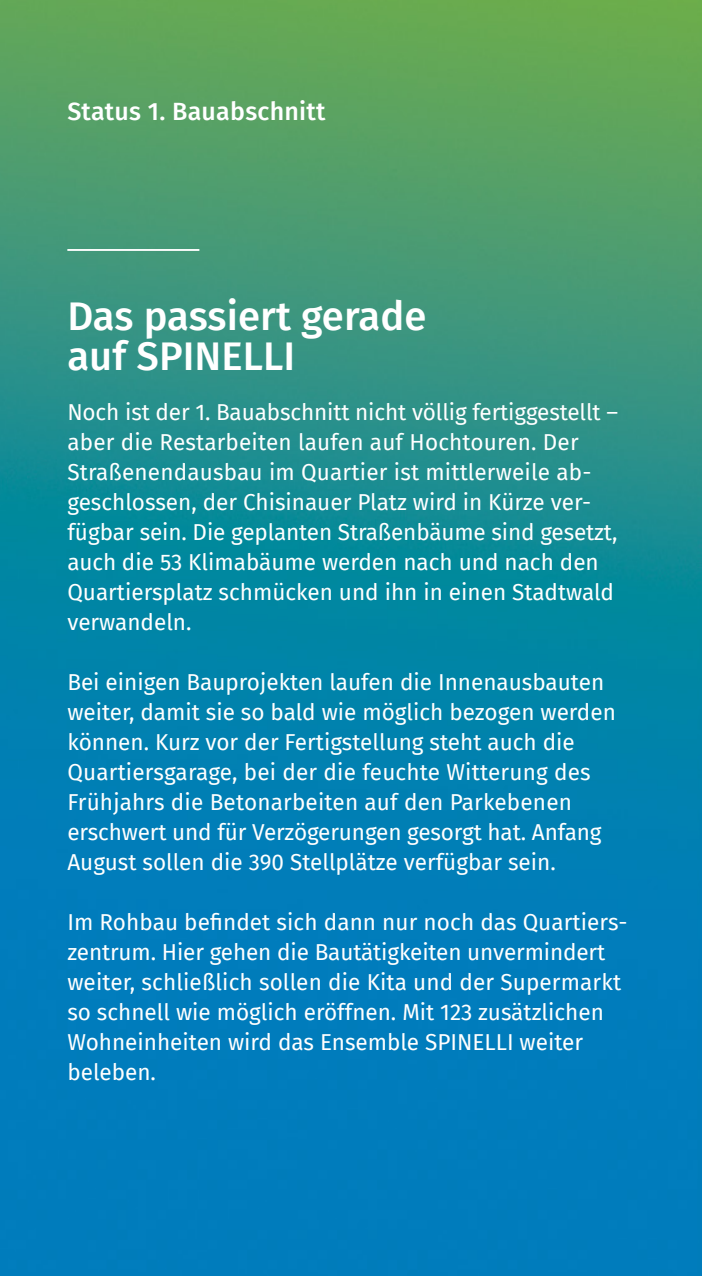
<style>
.page{position:relative;width:702px;height:1276px;background:#fff}
.page>*{position:absolute;margin:0;border:0;box-sizing:border-box;transform-origin:0 0}
.t1{font:500 40px/40px "Fira Sans";color:#fff}
.t2{font:500 25px "Fira Sans";letter-spacing:.01em;color:#fff}
.t3{font:22.5px/30px "Fira Sans";color:#fff}
</style>
<div class="page">
<img style="left:0;top:0;width:702px;height:1276px">
<hr style="left:67px;top:249px;width:132px;height:2px;background:#fff">
<p class="t2" style="left:67px;top:91px;width:260px">Status 1. Bauabschnitt</p>
<p class="t1" style="left:67px;top:294px;width:360px">Das passiert gerade auf SPINELLI</p>
<p class="t3" style="left:67px;top:397px;width:552px">Noch ist der 1. Bauabschnitt nicht völlig fertiggestellt – aber die Restarbeiten laufen auf Hochtouren. Der</p>
<p class="t3" style="left:67px;top:457px;width:551px">Straßenendausbau im Quartier ist mittlerweile ab&shy;geschlossen, der Chisinauer Platz wird in Kürze ver&shy;fügbar sein. Die geplanten Straßenbäume sind gesetzt, auch die 53 Klimabäume werden nach und nach den Quartiersplatz schmücken und ihn in einen Stadtwald verwandeln.</p>
<p class="t3" style="left:67px;top:667px;width:550px">Bei einigen Bauprojekten laufen die Innenausbauten weiter, damit sie so bald wie möglich bezogen werden können. Kurz vor der Fertigstellung steht auch die Quartiersgarage, bei der die feuchte Witterung des Frühjahrs die Betonarbeiten auf den Parkebenen</p>
<p class="t3" style="left:67px;top:817px;width:535px">erschwert und für Verzögerungen gesorgt hat. Anfang</p>
<p class="t3" style="left:67px;top:847px;width:490px">August sollen die 390 Stellplätze verfügbar sein.</p>
<p class="t3" style="left:67px;top:907px;width:561px">Im Rohbau befindet sich dann nur noch das Quartiers&shy;zentrum. Hier gehen die Bautätigkeiten unvermindert weiter, schließlich sollen die Kita und der Supermarkt so schnell wie möglich eröffnen. Mit 123 zusätzlichen Wohneinheiten wird das Ensemble SPINELLI weiter</p>
<p class="t3" style="left:67px;top:1057px;width:90px">beleben.</p>
</div>
